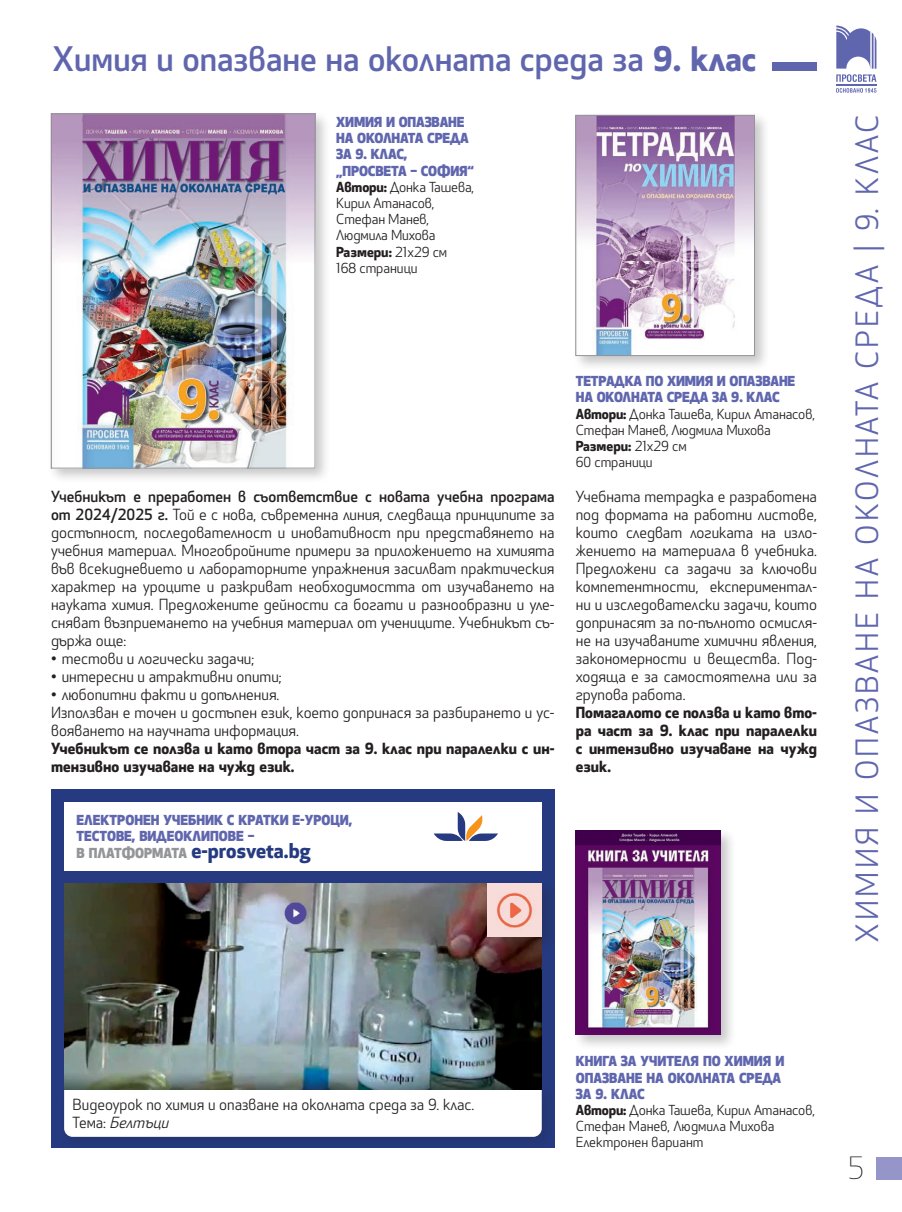
<style>
.page{position:relative;width:902px;height:1212px;background:#fff}
.page>*{position:absolute;margin:0;border:0;box-sizing:border-box;transform-origin:0 0}
.t1{font:500 33px "HS Apex Bg";color:#6066ae}
.t2{font:30px "HS Apex Bg";letter-spacing:.1em;color:#6066ae}
.t3{font:300 30px "HS Apex Bg";color:#231f20}
.t4{font:700 19.95px "HS Apex Bg";color:#253a80}
.t5{font:15px/18px "HS Apex Bg";color:#231f20}
.t6{font:700 15px/18px "HS Apex Bg";color:#231f20}
.t7{font:13.5px/16.2px "HS Apex Bg";letter-spacing:-.01em;color:#231f20}
.t8{font:800 13.5px/16.2px "HS Apex Bg";color:#6066ae}
.s1{font-weight:700}
.s2{font-weight:800;color:#6066ae}
.s3{font-weight:500}
.s4{font-weight:800;font-size:13.5px;color:#939598}
.s5{font-style:italic}
</style>
<div class="page">
<svg style="left:836px;top:26px;width:40px;height:56px"></svg>
<svg style="left:836px;top:88px;width:40px;height:5px"></svg>
<hr style="left:836px;top:84px;width:40px;height:2px;background:#6066ae">
<div style="left:876px;top:1157px;width:25px;height:22px;background:#9695c9"></div>
<div style="left:51px;top:789px;width:503px;height:359px;background:#253a80"></div>
<div style="left:59px;top:1084px;width:496px;height:66px;background:#231f20;opacity:.2"></div>
<div style="left:64px;top:1089px;width:477px;height:48px;background:#fff"></div>
<div style="left:572px;top:112px;width:198px;height:260px;background:#231f20;opacity:.25"></div>
<img style="left:577px;top:117px;width:175px;height:237px">
<div style="left:575px;top:115px;width:179px;height:241px;border:1px solid #939598"></div>
<div style="left:572px;top:827px;width:164px;height:224px;background:#231f20;opacity:.25"></div>
<img style="left:575px;top:831px;width:145px;height:204px">
<div style="left:48px;top:110px;width:283px;height:374px;background:#231f20;opacity:.25"></div>
<img style="left:53px;top:116px;width:260px;height:350px">
<div style="left:51px;top:114px;width:264px;height:354px;border:1px solid #939598"></div>
<div style="left:64px;top:802px;width:477px;height:68px;background:#fff"></div>
<svg style="left:433px;top:812px;width:65px;height:29px"></svg>
<img style="left:64px;top:883px;width:477px;height:206px">
<div style="left:484px;top:880px;width:73px;height:73px;background:#231f20;opacity:.25"></div>
<img style="left:487px;top:883px;width:54px;height:54px">
<div style="left:772px;top:62px;width:44px;height:9px;background:#6066ae"></div>
<h1 class="t1" style="left:53px;top:37px;width:705px">Химия и опазване на околната среда за <span class="s1">9. клас</span></h1>
<p class="t7" style="left:336px;top:114px;width:139px"><span class="s2">ХИМИЯ И ОПАЗВАНЕ<br>НА ОКОЛНАТА СРЕДА<br>ЗА 9. КЛАС, „ПРОСВЕТА – СОФИЯ“<br></span><span class="s1">Автори:</span> Донка Ташева,<br>Кирил Атанасов,<br>Стефан Манев,<br>Людмила Михова<br><span class="s1">Размери:</span> 21x29 см<br>168 страници</p>
<p class="t5" style="left:51px;top:487px;width:505px;text-align:justify"><span class="s3">Учебникът е преработен в съответствие с новата учебна програма от 2024/2025 г.</span> Той е с нова, съвременна линия, следваща принципите за достъпност, последователност и иновативност при представянето на учебния материал. Многобройните примери за приложението на химията във всекидневието и лабораторните упражнения засилват практическия характер на уроците и разкриват необходимостта от изучаването на науката химия. Предложените дейности са богати и разнообразни и уле&shy;сняват възприемането на учебния материал от учениците. Учебникът съ&shy;държа още:</p>
<p class="t5" style="left:51px;top:649px;width:205px">• тестови и логически задачи;</p>
<p class="t5" style="left:51px;top:667px;width:232px">• интересни и атрактивни опити;</p>
<p class="t5" style="left:51px;top:685px;width:505px">• любопитни факти и допълнения.<br>Използван е точен и достъпен език, което допринася за разбирането и ус&shy;вояването на научната информация.</p>
<p class="t6" style="left:51px;top:738px;width:505px">Учебникът се ползва и като втора част за 9. клас при паралелки с ин&shy;тензивно изучаване на чужд език.</p>
<p class="t8" style="left:77px;top:812px;width:277px">ЕЛЕКТРОНЕН УЧЕБНИК С КРАТКИ Е-УРОЦИ,<br>ТЕСТОВЕ, ВИДЕОКЛИПОВЕ –</p>
<h3 class="t4" style="left:77px;top:836px;width:235px"><span class="s4">В ПЛАТФОРМАТА</span> e-prosveta.bg</h3>
<p class="t7" style="left:575px;top:373px;width:240px"><span class="s2">ТЕТРАДКА ПО ХИМИЯ И ОПАЗВАНЕ<br>НА ОКОЛНАТА СРЕДА ЗА 9. КЛАС<br></span><span class="s1">Автори:</span> Донка Ташева, Кирил Атанасов,<br>Стефан Манев, Людмила Михова<br><span class="s1">Размери:</span> 21x29 см<br>60 страници</p>
<p class="t5" style="left:575px;top:487px;width:243px;text-align:justify">Учебната тетрадка е разработена под формата на работни листове, които следват логиката на изло&shy;жението на материала в учебника.<br>Предложени са задачи за ключови компетентности, експериментал&shy;ни и изследователски задачи, които допринасят за по-пълното осмисля&shy;не на изучаваните химични явления, закономерности и вещества. Под&shy;ходяща е за самостоятелна или за групова работа.</p>
<p class="t6" style="left:575px;top:702px;width:243px;text-align:justify">Помагалото се ползва и като вто&shy;ра част за 9. клас при паралелки с интензивно изучаване на чужд език.</p>
<h2 class="t2" style="left:848px;top:941px;width:828px;rotate:-90deg">ХИМИЯ И ОПАЗВАНЕ НА ОКОЛНАТА СРЕДА | 9. КЛАС</h2>
<p class="t5" style="left:73px;top:1096px;width:403px">Видеоурок по химия и опазване на околната среда за 9. клас.<br>Тема: <span class="s5">Белтъци</span></p>
<p class="t7" style="left:575px;top:1053px;width:240px"><span class="s2">КНИГА ЗА УЧИТЕЛЯ ПО ХИМИЯ И<br>ОПАЗВАНЕ НА ОКОЛНАТА СРЕДА<br>ЗА 9. КЛАС<br></span><span class="s1">Автори:</span> Донка Ташева, Кирил Атанасов,<br>Стефан Манев, Людмила Михова<br>Електронен вариант</p>
<h2 class="t3" style="left:848px;top:1149px;width:17px">5</h2>
</div>
